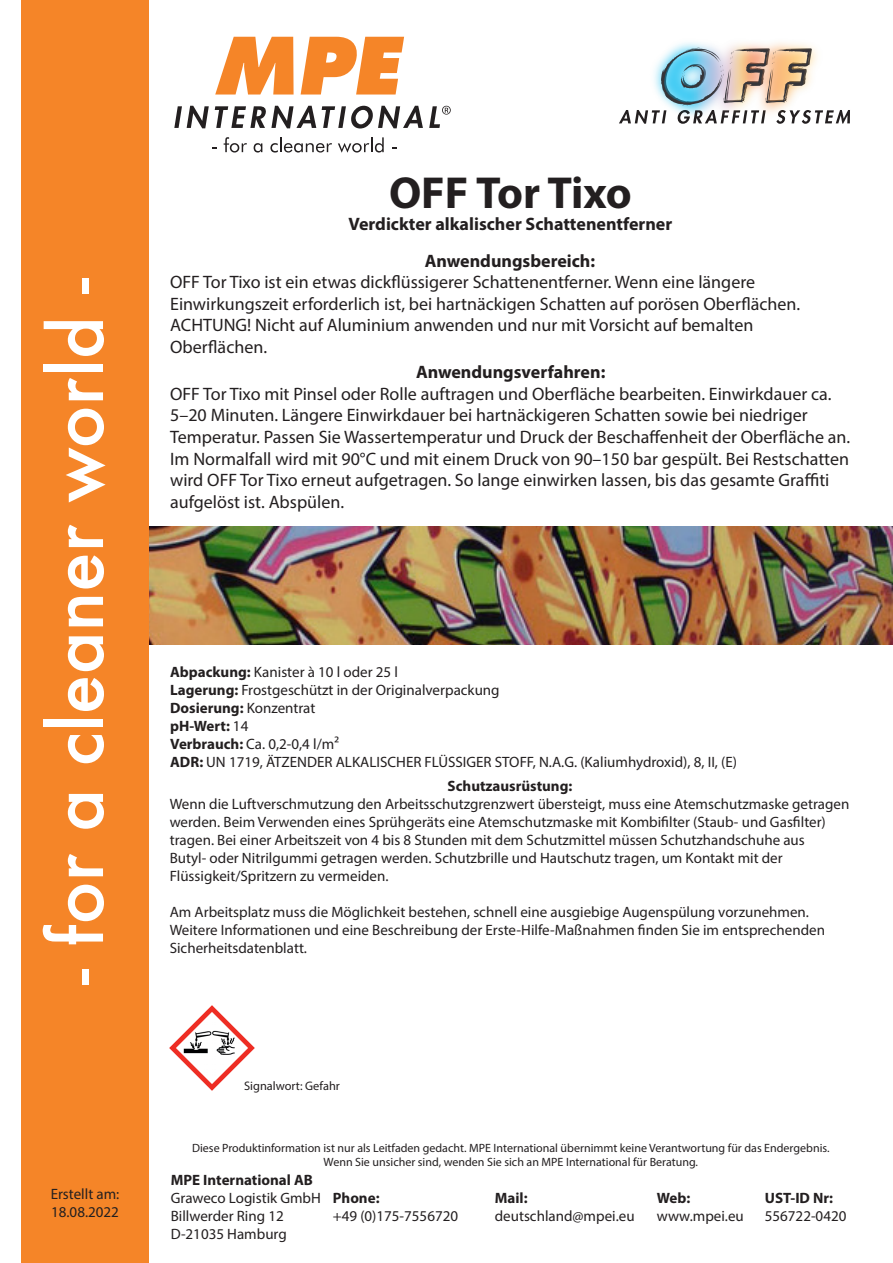
<style>
.page{position:relative;width:893px;height:1263px;background:#fff}
.page>*{position:absolute;margin:0;border:0;box-sizing:border-box;transform-origin:0 0}
.t1{font:500 72px "Futura";color:#fff}
.t2{font:700 45px "Myriad Pro";color:#231f20}
.t3{font:18px/21.6px "Myriad Pro";color:#231f20}
.t4{font:700 18px "Myriad Pro";color:#231f20}
.t5{font:15px/18px "Myriad Pro";color:#231f20}
.t6{font:700 15px "Myriad Pro";color:#231f20}
.t7{font:12.45px "Myriad Pro";color:#231f20}
.t8{font:12px "Myriad Pro";color:#231f20}
.s1{font-weight:700}
.s2{font-weight:400}
</style>
<div class="page">
<img style="left:149px;top:527px;width:744px;height:117px">
<div style="left:21px;top:0;width:128px;height:1262px;background:#f58528"></div>
<img style="left:619px;top:47px;width:231px;height:77px">
<svg style="left:215px;top:37px;width:79px;height:58px"></svg>
<svg style="left:301px;top:37px;width:103px;height:58px"></svg>
<svg style="left:174px;top:106px;width:35px;height:22px"></svg>
<svg style="left:215px;top:106px;width:101px;height:22px"></svg>
<svg style="left:322px;top:106px;width:101px;height:23px"></svg>
<svg style="left:224px;top:137px;width:23px;height:16px"></svg>
<svg style="left:254px;top:143px;width:8px;height:10px"></svg>
<svg style="left:270px;top:137px;width:62px;height:16px"></svg>
<svg style="left:338px;top:137px;width:46px;height:16px"></svg>
<svg style="left:429px;top:106px;width:22px;height:22px"></svg>
<img style="left:169px;top:1005px;width:85px;height:85px">
<p class="t1" style="left:27px;top:985px;width:708px;rotate:-90deg">- for a cleaner world -</p>
<p class="t5" style="left:51px;top:1184px;width:70px">Erstellt am:</p>
<p class="t5" style="left:51px;top:1202px;width:69px">18.08.2022</p>
<p class="t2" style="left:389px;top:164px;width:244px">OFF Tor Tixo</p>
<p class="t4" style="left:348px;top:212px;width:325px">Verdickter alkalischer Schattenentferner</p>
<p class="t4" style="left:425px;top:249px;width:172px">Anwendungsbereich:</p>
<p class="t3" style="left:170px;top:271px;width:586px">OFF Tor Tixo ist ein etwas dickflüssigerer Schattenentferner. Wenn eine längere</p>
<p class="t3" style="left:170px;top:293px;width:632px">Einwirkungszeit erforderlich ist, bei hartnäckigen Schatten auf porösen Oberflächen.</p>
<p class="t3" style="left:170px;top:314px;width:585px">ACHTUNG! Nicht auf Aluminium anwenden und nur mit Vorsicht auf bemalten</p>
<p class="t3" style="left:170px;top:336px;width:98px">Oberflächen.</p>
<p class="t4" style="left:416px;top:360px;width:191px">Anwendungsverfahren:</p>
<p class="t3" style="left:170px;top:383px;width:682px">OFF Tor Tixo mit Pinsel oder Rolle auftragen und Oberfläche bearbeiten. Einwirkdauer ca.<br>5–20 Minuten. Längere Einwirkdauer bei hartnäckigeren Schatten sowie bei niedriger Temperatur. Passen Sie Wassertemperatur und Druck der Beschaffenheit der Oberfläche an.<br>Im Normalfall wird mit 90°C und mit einem Druck von 90–150 bar gespült. Bei Restschatten wird OFF Tor Tixo erneut aufgetragen. So lange einwirken lassen, bis das gesamte Graffiti aufgelöst ist. Abspülen.</p>
<p class="t5" style="left:170px;top:663px;width:229px"><span class="s1">Abpackung:</span> Kanister à 10 l oder 25 l</p>
<p class="t5" style="left:170px;top:681px;width:331px"><span class="s1">Lagerung:</span> Frostgeschützt in der Originalverpackung</p>
<p class="t6" style="left:170px;top:698px;width:147px">Dosierung: <span class="s2">Konzentrat</span></p>
<p class="t6" style="left:170px;top:716px;width:80px">pH-Wert: <span class="s2">14</span></p>
<p class="t5" style="left:170px;top:735px;width:170px"><span class="s1">Verbrauch:</span> Ca. 0,2-0,4 l/m²</p>
<p class="t5" style="left:170px;top:753px;width:568px"><span class="s1">ADR:</span> UN 1719, ÄTZENDER ALKALISCHER FLÜSSIGER STOFF, N.A.G. (Kaliumhydroxid), 8, II, (E)</p>
<p class="t6" style="left:448px;top:776px;width:126px">Schutzausrüstung:</p>
<p class="t5" style="left:170px;top:795px;width:681px">Wenn die Luftverschmutzung den Arbeitsschutzgrenzwert übersteigt, muss eine Atemschutzmaske getragen werden. Beim Verwenden eines Sprühgeräts eine Atemschutzmaske mit Kombifilter (Staub- und Gasfilter) tragen. Bei einer Arbeitszeit von 4 bis 8 Stunden mit dem Schutzmittel müssen Schutzhandschuhe aus</p>
<p class="t5" style="left:170px;top:849px;width:614px">Butyl- oder Nitrilgummi getragen werden. Schutzbrille und Hautschutz tragen, um Kontakt mit der</p>
<p class="t5" style="left:170px;top:867px;width:220px">Flüssigkeit/Spritzern zu vermeiden.</p>
<p class="t5" style="left:170px;top:903px;width:641px">Am Arbeitsplatz muss die Möglichkeit bestehen, schnell eine ausgiebige Augenspülung vorzunehmen.</p>
<p class="t5" style="left:170px;top:921px;width:657px">Weitere Informationen und eine Beschreibung der Erste-Hilfe-Maßnahmen finden Sie im entsprechenden<br>Sicherheitsdatenblatt.</p>
<p class="t7" style="left:244px;top:1078px;width:97px">Signalwort: Gefahr</p>
<p class="t8" style="left:192px;top:1140px;width:639px">Diese Produktinformation ist nur als Leitfaden gedacht. MPE International übernimmt keine Verantwortung für das Endergebnis.</p>
<p class="t8" style="left:324px;top:1155px;width:376px">Wenn Sie unsicher sind, wenden Sie sich an MPE International für Beratung.</p>
<p class="t6" style="left:171px;top:1170px;width:144px">MPE International AB</p>
<p class="t5" style="left:171px;top:1188px;width:210px">Graweco Logistik GmbH <span class="s1">Phone:</span></p>
<p class="t6" style="left:495px;top:1188px;width:34px">Mail:</p>
<p class="t6" style="left:657px;top:1188px;width:35px">Web:</p>
<p class="t6" style="left:765px;top:1188px;width:70px">UST-ID Nr:</p>
<p class="t5" style="left:171px;top:1206px;width:114px">Billwerder Ring 12</p>
<p class="t5" style="left:333px;top:1206px;width:127px">+49 (0)175-7556720</p>
<p class="t5" style="left:495px;top:1206px;width:141px">deutschland@mpei.eu</p>
<p class="t5" style="left:657px;top:1206px;width:88px">www.mpei.eu</p>
<p class="t5" style="left:765px;top:1206px;width:83px">556722-0420</p>
<p class="t5" style="left:171px;top:1224px;width:117px">D-21035 Hamburg</p>
</div>
